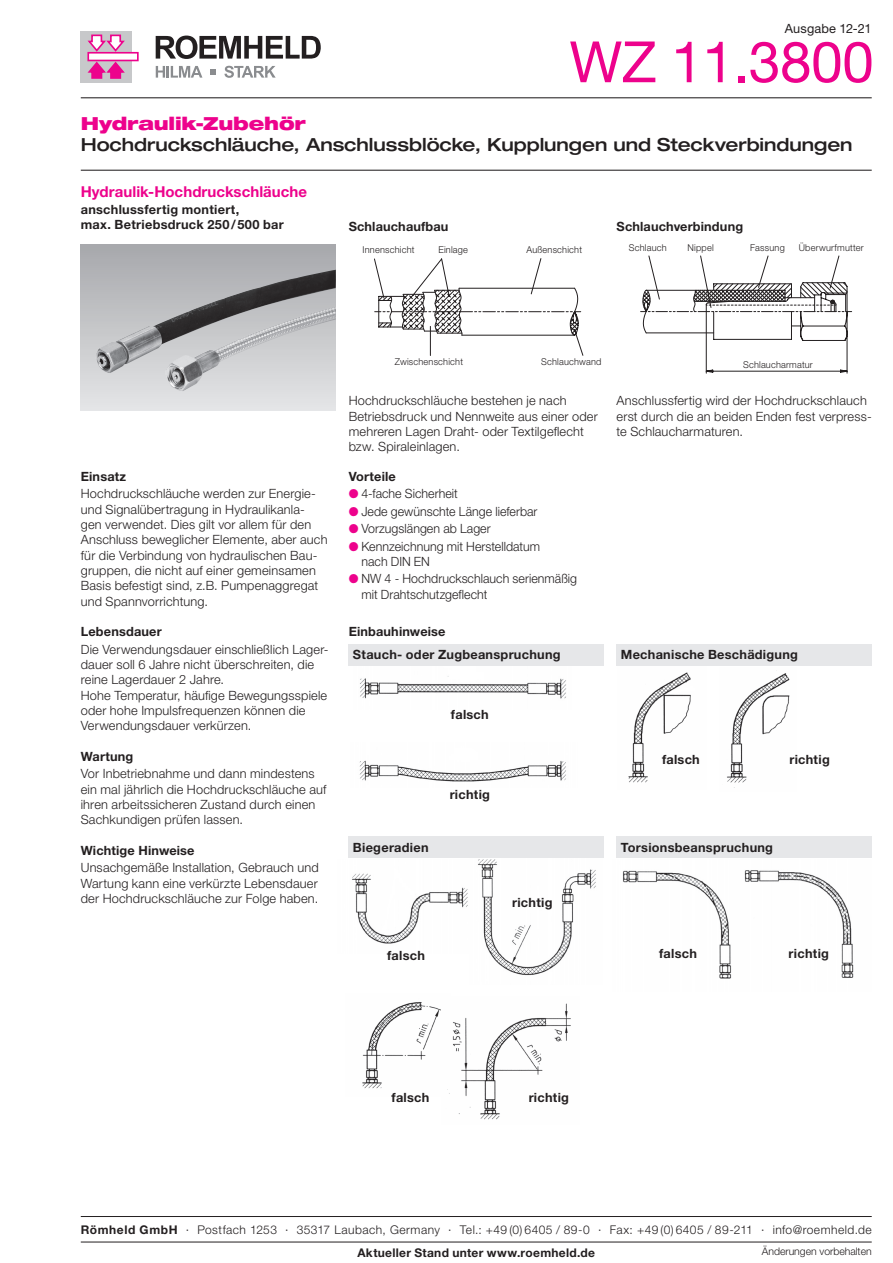
<style>
.page{position:relative;width:893px;height:1263px;background:#fff}
.page>*{position:absolute;margin:0;border:0;box-sizing:border-box;transform-origin:0 0}
.t1{font:57px "Helvetica Neue LT Pro";letter-spacing:-.01em;color:#ed028c}
.t2{font:500 expanded 18px "Helvetica Neue LT Pro";letter-spacing:-.005em;color:#231f20}
.t3{font:900 expanded 18px "Helvetica Neue LT Pro";letter-spacing:-.01em;color:#ed028c}
.t4{font:700 15px "Helvetica Neue LT Pro";letter-spacing:.005em;color:#ed028c}
.t5{font:300 12.75px/15.3px "Helvetica Neue LT Pro";letter-spacing:.01em;color:#231f20}
.t6{font:700 12.75px/15.3px "Helvetica Neue LT Pro";letter-spacing:.02em;color:#231f20}
.t7{font:12.75px "Helvetica Neue LT Pro";letter-spacing:.015em;color:#231f20}
.t8{font:300 12px "Helvetica Neue LT Pro";letter-spacing:.035em;color:#231f20}
.t9{font:700 12px "Helvetica Neue LT Pro";letter-spacing:.025em;color:#231f20}
.t10{font:300 10.5px "Helvetica Neue LT Pro";letter-spacing:-.005em;color:#231f20}
.t11{font:300 9.45px "Helvetica Neue LT Pro";letter-spacing:.02em;color:#231f20}
.s1{color:#ed028c}
.s2{font-weight:700}
</style>
<div class="page">
<div style="left:81px;top:31px;width:51px;height:51px;background:#c7c8ca"></div>
<svg style="left:87px;top:52px;width:52px;height:9px"></svg>
<svg style="left:87px;top:34px;width:40px;height:19px"></svg>
<svg style="left:87px;top:60px;width:40px;height:19px"></svg>
<svg style="left:156px;top:36px;width:165px;height:23px"></svg>
<svg style="left:156px;top:66px;width:46px;height:12px"></svg>
<svg style="left:224px;top:66px;width:52px;height:12px"></svg>
<svg style="left:210px;top:69px;width:6px;height:6px"></svg>
<hr style="left:81px;top:170px;width:791px;height:1px;background:#231f20">
<hr style="left:81px;top:97px;width:791px;height:1px;background:#231f20">
<svg style="left:374px;top:258px;width:209px;height:98px"></svg>
<svg style="left:641px;top:256px;width:211px;height:117px"></svg>
<img style="left:744px;top:870px;width:110px;height:108px">
<img style="left:360px;top:676px;width:206px;height:23px">
<img style="left:359px;top:760px;width:207px;height:22px">
<div style="left:617px;top:837px;width:255px;height:21px;background:#e6e7e9"></div>
<img style="left:622px;top:870px;width:110px;height:109px">
<img style="left:352px;top:873px;width:116px;height:71px">
<img style="left:478px;top:859px;width:118px;height:117px">
<img style="left:362px;top:1002px;width:79px;height:87px">
<img style="left:447px;top:1003px;width:124px;height:117px">
<div style="left:617px;top:644px;width:255px;height:21px;background:#e6e7e9"></div>
<img style="left:628px;top:672px;width:63px;height:111px">
<img style="left:727px;top:673px;width:63px;height:115px">
<div style="left:349px;top:837px;width:255px;height:21px;background:#e6e7e9"></div>
<div style="left:349px;top:644px;width:255px;height:21px;background:#e6e7e9"></div>
<div style="left:81px;top:244px;width:255px;height:166px;background:linear-gradient(to bottom,#a7a8ac,#e4e5e6)"></div>
<img style="left:95px;top:270px;width:241px;height:121px">
<hr style="left:81px;top:1242px;width:791px;height:1px;background:#231f20">
<hr style="left:81px;top:1216px;width:791px;height:1px;background:#231f20">
<p class="t7" style="left:785px;top:20px;width:88px">Ausgabe 12-21</p>
<h1 class="t1" style="left:569px;top:27px;width:306px">WZ 11.3800</h1>
<h2 class="t3" style="left:81px;top:112px;width:227px">Hydraulik-Zubehör</h2>
<h2 class="t2" style="left:81px;top:133px;width:773px">Hochdruckschläuche, Anschlussblöcke, Kupplungen und Steckverbindungen</h2>
<p class="t4" style="left:81px;top:182px;width:228px">Hydraulik-Hochdruckschläuche</p>
<p class="t6" style="left:81px;top:202px;width:204px">anschlussfertig montiert,<br>max. Betriebsdruck 250/500 bar</p>
<p class="t6" style="left:349px;top:219px;width:101px">Schlauchaufbau</p>
<p class="t6" style="left:617px;top:219px;width:128px">Schlauchverbindung</p>
<p class="t11" style="left:363px;top:244px;width:53px">Innenschicht</p>
<p class="t11" style="left:438px;top:244px;width:31px">Einlage</p>
<p class="t11" style="left:526px;top:244px;width:57px">Außenschicht</p>
<p class="t11" style="left:629px;top:242px;width:39px">Schlauch</p>
<p class="t11" style="left:688px;top:242px;width:28px">Nippel</p>
<p class="t11" style="left:750px;top:242px;width:36px">Fassung</p>
<p class="t11" style="left:799px;top:242px;width:67px">Überwurfmutter</p>
<p class="t11" style="left:395px;top:356px;width:70px">Zwischenschicht</p>
<p class="t11" style="left:541px;top:356px;width:62px">Schlauchwand</p>
<p class="t11" style="left:743px;top:359px;width:71px">Schlaucharmatur</p>
<p class="t5" style="left:349px;top:393px;width:251px">Hochdruckschläuche bestehen je nach Betriebsdruck und Nennweite aus einer oder mehreren Lagen Draht- oder Textilgeflecht bzw. Spiraleinlagen.</p>
<p class="t5" style="left:617px;top:393px;width:257px">Anschlussfertig wird der Hochdruckschlauch erst durch die an beiden Enden fest verpress&shy;te Schlaucharmaturen.</p>
<p class="t6" style="left:81px;top:468px;width:47px">Einsatz</p>
<p class="t5" style="left:81px;top:486px;width:248px">Hochdruckschläuche werden zur Energie&shy;und Signalübertragung in Hydraulikanla&shy;gen verwendet. Dies gilt vor allem für den Anschluss beweglicher Elemente, aber auch für die Verbindung von hydraulischen Bau&shy;gruppen, die nicht auf einer gemeinsamen Basis befestigt sind, z.B. Pumpenaggregat und Spannvorrichtung.</p>
<p class="t6" style="left:81px;top:624px;width:82px">Lebensdauer</p>
<p class="t6" style="left:349px;top:624px;width:98px">Einbauhinweise</p>
<p class="t5" style="left:81px;top:641px;width:249px">Die Verwendungsdauer einschließlich Lager&shy;dauer soll 6 Jahre nicht überschreiten, die reine Lagerdauer 2 Jahre.<br>Hohe Temperatur, häufige Bewegungsspiele oder hohe Impulsfrequenzen können die Verwendungsdauer verkürzen.</p>
<p class="t6" style="left:81px;top:748px;width:54px">Wartung</p>
<p class="t5" style="left:81px;top:766px;width:247px">Vor Inbetriebnahme und dann mindestens ein mal jährlich die Hochdruckschläuche auf ihren arbeitssicheren Zustand durch einen Sachkundigen prüfen lassen.</p>
<p class="t6" style="left:81px;top:842px;width:115px">Wichtige Hinweise</p>
<p class="t5" style="left:81px;top:860px;width:239px;text-align:justify">Unsachgemäße Installation, Gebrauch und Wartung kann eine verkürzte Lebensdauer der Hochdruckschläuche zur Folge haben.</p>
<p class="t6" style="left:349px;top:468px;width:49px">Vorteile</p>
<p class="t5" style="left:349px;top:486px;width:111px"><span class="s1">●</span> 4-fache Sicherheit</p>
<p class="t5" style="left:349px;top:503px;width:190px"><span class="s1">●</span> Jede gewünschte Länge lieferbar</p>
<p class="t5" style="left:349px;top:521px;width:144px"><span class="s1">●</span> Vorzugslängen ab Lager</p>
<p class="t5" style="left:361px;top:538px;width:180px;text-indent:-13px"><span class="s1">●</span> Kennzeichnung mit Herstelldatum nach DIN EN</p>
<p class="t5" style="left:361px;top:571px;width:217px;text-indent:-13px"><span class="s1">●</span> NW 4 - Hochdruckschlauch serienmäßig mit Drahtschutzgeflecht</p>
<p class="t6" style="left:353px;top:647px;width:209px">Stauch- oder Zugbeanspruchung</p>
<p class="t6" style="left:451px;top:706px;width:39px">falsch</p>
<p class="t6" style="left:450px;top:787px;width:42px">richtig</p>
<p class="t6" style="left:353px;top:839px;width:77px">Biegeradien</p>
<p class="t6" style="left:512px;top:894px;width:42px">richtig</p>
<p class="t6" style="left:387px;top:947px;width:39px">falsch</p>
<p class="t6" style="left:621px;top:647px;width:179px">Mechanische Beschädigung</p>
<p class="t6" style="left:662px;top:752px;width:39px">falsch</p>
<p class="t6" style="left:789px;top:752px;width:42px">richtig</p>
<p class="t6" style="left:621px;top:839px;width:154px">Torsionsbeanspruchung</p>
<p class="t6" style="left:659px;top:945px;width:39px">falsch</p>
<p class="t6" style="left:789px;top:945px;width:42px">richtig</p>
<p class="t6" style="left:392px;top:1090px;width:39px">falsch</p>
<p class="t6" style="left:529px;top:1090px;width:42px">richtig</p>
<p class="t8" style="left:81px;top:1222px;width:792px"><span class="s2">Römheld GmbH</span> · Postfach 1253 · 35317 Laubach, Germany · Tel.: +49 (0) 6405 / 89-0 · Fax: +49 (0) 6405 / 89-211 · info@roemheld.de</p>
<p class="t9" style="left:357px;top:1245px;width:239px">Aktueller Stand unter www.roemheld.de</p>
<p class="t10" style="left:762px;top:1244px;width:111px">Änderungen vorbehalten</p>
</div>
